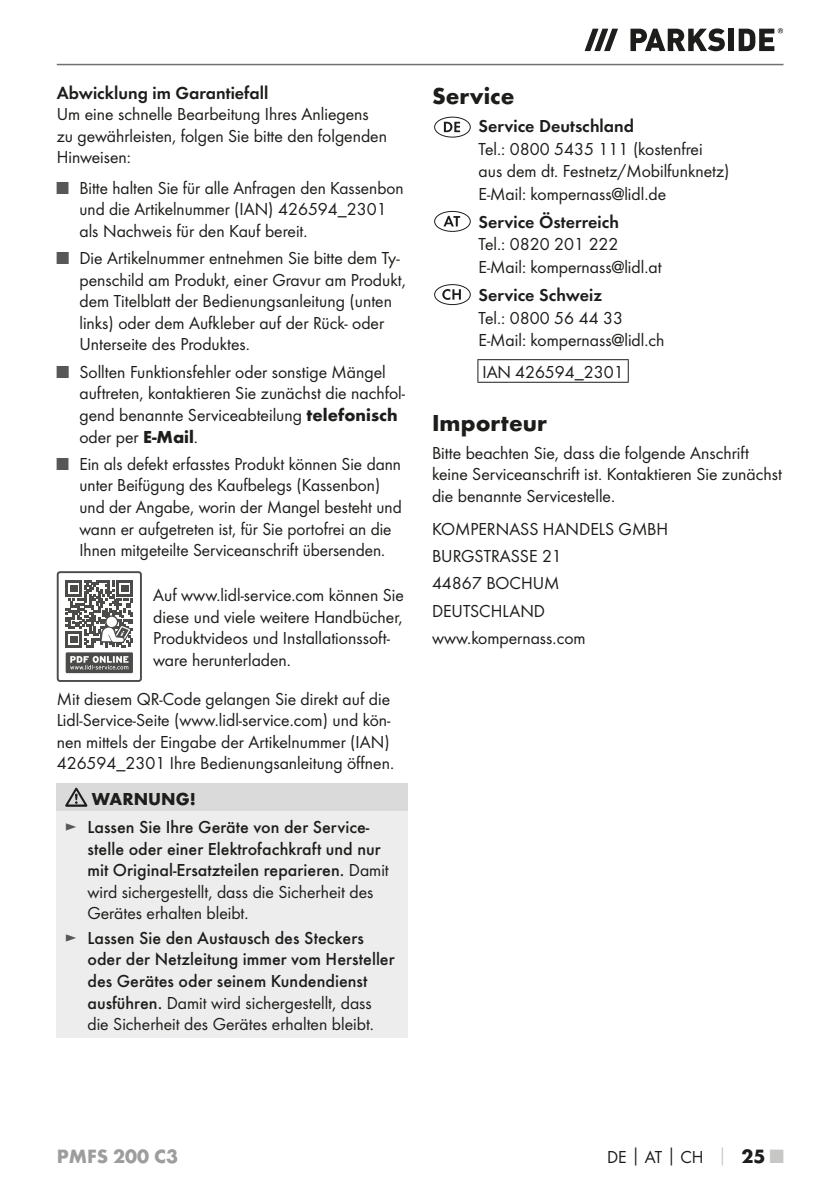
<style>
.page{position:relative;width:840px;height:1191px;background:#fff}
.page>*{position:absolute;margin:0;border:0;box-sizing:border-box;transform-origin:0 0}
.t1{font:700 24px "Futura";color:#1d1d1b}
.t2{font:700 20px "Futura";color:#9d9d9d}
.t3{font:18px/21.6px "Futura Boo";color:#1d1d1b}
.t4{font:500 18px/21.6px "Futura";color:#1d1d1b}
.t5{font:18px "Futura Dem";color:#1d1d1b}
.s1{color:#575756}
.s2{font-family:"Futura";font-weight:700}
.s3{font-weight:700}
.s4{font-family:"Futura Boo";font-weight:400;color:#575756}
.s5{font-family:"Futura Boo";font-weight:400}
.s6{font-family:"Futura";font-weight:500}
.s7{font-family:"Futura";font-weight:700;color:#c7c7c6}
.s8{font-family:"Futura";font-weight:700;font-size:20px}
.s9{font-family:"Futura";font-weight:700;font-size:20px;color:#c7c7c6}
</style>
<div class="page">
<hr style="left:57px;top:64px;width:726px;height:1px;background:#70706f">
<svg style="left:584px;top:29px;width:33px;height:22px"></svg>
<svg style="left:630px;top:28px;width:94px;height:23px"></svg>
<div style="left:728px;top:29px;width:5px;height:22px;background:#1d1d1b"></div>
<svg style="left:738px;top:28px;width:44px;height:23px"></svg>
<div style="left:57px;top:571px;width:85px;height:111px;border:2px solid #4b4b4a;border-radius:2px"></div>
<div style="left:66px;top:652px;width:67px;height:21px;background:#4b4b4a"></div>
<svg style="left:70px;top:656px;width:58px;height:13px"></svg>
<svg style="left:66px;top:580px;width:67px;height:67px"></svg>
<div style="left:57px;top:783px;width:351px;height:28px;background:#dadada"></div>
<div style="left:57px;top:811px;width:351px;height:227px;background:#ededed"></div>
<svg style="left:65px;top:787px;width:22px;height:19px"></svg>
<div style="left:434px;top:117px;width:36px;height:20px;border:1px solid #1d1d1b;border-radius:50%"></div>
<svg style="left:443px;top:122px;width:17px;height:10px"></svg>
<div style="left:434px;top:211px;width:36px;height:21px;border:1px solid #1d1d1b;border-radius:50%"></div>
<svg style="left:443px;top:216px;width:17px;height:10px"></svg>
<div style="left:434px;top:284px;width:36px;height:21px;border:1px solid #1d1d1b;border-radius:50%"></div>
<svg style="left:442px;top:289px;width:18px;height:11px"></svg>
<hr style="left:477px;top:359px;width:151px;height:1px;background:#1d1d1b">
<svg style="left:477px;top:360px;width:1px;height:22px"></svg>
<svg style="left:627px;top:360px;width:1px;height:22px"></svg>
<hr style="left:477px;top:382px;width:151px;height:1px;background:#1d1d1b">
<p class="t5" style="left:57px;top:84px;width:213px">Abwicklung im Garantiefall</p>
<p class="t3" style="left:57px;top:104px;width:331px">Um eine schnelle Bearbeitung Ihres Anliegens zu gewährleisten, folgen Sie bitte den folgenden<br>Hinweisen:</p>
<p class="t3" style="left:79px;top:177px;width:325px;text-indent:-23px"><span class="s1">■</span> Bitte halten Sie für alle Anfragen den Kassenbon und die Artikelnummer (IAN) 426594_2301 als Nachweis für den Kauf bereit.</p>
<p class="t3" style="left:79px;top:248px;width:328px;text-indent:-23px"><span class="s1">■</span> Die Artikelnummer entnehmen Sie bitte dem Ty&shy;penschild am Produkt, einer Gravur am Produkt, dem Titelblatt der Bedienungsanleitung (unten links) oder dem Aufkleber auf der Rück- oder Unterseite des Produktes.</p>
<p class="t3" style="left:79px;top:362px;width:327px;text-indent:-23px"><span class="s1">■</span> Sollten Funktionsfehler oder sonstige Mängel auftreten, kontaktieren Sie zunächst die nachfol&shy;gend benannte Serviceabteilung <span class="s2">telefonisch </span>oder per <span class="s2">E-Mail</span>.</p>
<p class="t3" style="left:79px;top:454px;width:324px;text-indent:-23px"><span class="s1">■</span> Ein als defekt erfasstes Produkt können Sie dann unter Beifügung des Kaufbelegs (Kassenbon) und der Angabe, worin der Mangel besteht und wann er aufgetreten ist, für Sie portofrei an die Ihnen mitgeteilte Serviceanschrift übersenden.</p>
<p class="t3" style="left:153px;top:585px;width:252px">Auf www.lidl-service.com können Sie diese und viele weitere Handbücher, Produktvideos und Installationssoft&shy;ware herunterladen.</p>
<p class="t3" style="left:57px;top:688px;width:338px">Mit diesem QR-Code gelangen Sie direkt auf die Lidl-Service-Seite (www.lidl-service.com) und kön&shy;nen mittels der Eingabe der Artikelnummer (IAN)<br>426594_2301 Ihre Bedienungsanleitung öffnen.</p>
<p class="t4" style="left:65px;top:786px;width:306px;line-height:27.6px;text-indent:27px"><span class="s3">WARNUNG!<br></span><span class="s4">►</span> Lassen Sie Ihre Geräte von der Service-</p>
<p class="t4" style="left:87px;top:838px;width:303px">stelle oder einer Elektrofachkraft und nur mit Original-Ersatzteilen reparieren. <span class="s5">Damit</span></p>
<p class="t3" style="left:87px;top:881px;width:287px">wird sichergestellt, dass die Sicherheit des<br>Gerätes erhalten bleibt.</p>
<p class="t4" style="left:87px;top:928px;width:308px;text-indent:-23px"><span class="s4">►</span> Lassen Sie den Austausch des Steckers oder der Netzleitung immer vom Hersteller des Gerätes oder seinem Kundendienst</p>
<p class="t3" style="left:87px;top:992px;width:288px"><span class="s6">ausführen.</span> Damit wird sichergestellt, dass die Sicherheit des Gerätes erhalten bleibt.</p>
<h1 class="t1" style="left:432px;top:86px;width:84px">Service</h1>
<p class="t5" style="left:478px;top:118px;width:157px">Service Deutschland</p>
<p class="t3" style="left:478px;top:138px;width:252px;line-height:22.4px">Tel.: 0800 5435 111 (kostenfrei aus dem dt. Festnetz/Mobilfunknetz)<br>E-Mail: kompernass@lidl.de</p>
<p class="t5" style="left:478px;top:214px;width:142px">Service Österreich</p>
<p class="t3" style="left:478px;top:234px;width:184px;line-height:22.4px">Tel.: 0820 201 222<br>E-Mail: kompernass@lidl.at</p>
<p class="t5" style="left:478px;top:287px;width:125px">Service Schweiz</p>
<p class="t3" style="left:478px;top:307px;width:187px;line-height:22.4px">Tel.: 0800 56 44 33<br>E-Mail: kompernass@lidl.ch</p>
<p class="t3" style="left:482px;top:362px;width:143px">IAN 426594_2301</p>
<h1 class="t1" style="left:432px;top:413px;width:116px">Importeur</h1>
<p class="t3" style="left:432px;top:443px;width:351px">Bitte beachten Sie, dass die folgende Anschrift keine Serviceanschrift ist. Kontaktieren Sie zunächst die benannte Servicestelle.</p>
<p class="t3" style="left:432px;top:516px;width:238px;line-height:27.2px">KOMPERNASS HANDELS GMBH<br>BURGSTRASSE 21<br>44867 BOCHUM<br>DEUTSCHLAND www.kompernass.com</p>
<p class="t2" style="left:57px;top:1147px;width:123px">PMFS 200 C3</p>
<p class="t3" style="left:606px;top:1146px;width:178px">DE<span class="s2">│</span>AT<span class="s2">│</span>CH <span class="s7">│</span> <span class="s8">25</span> <span class="s9">■</span></p>
</div>
